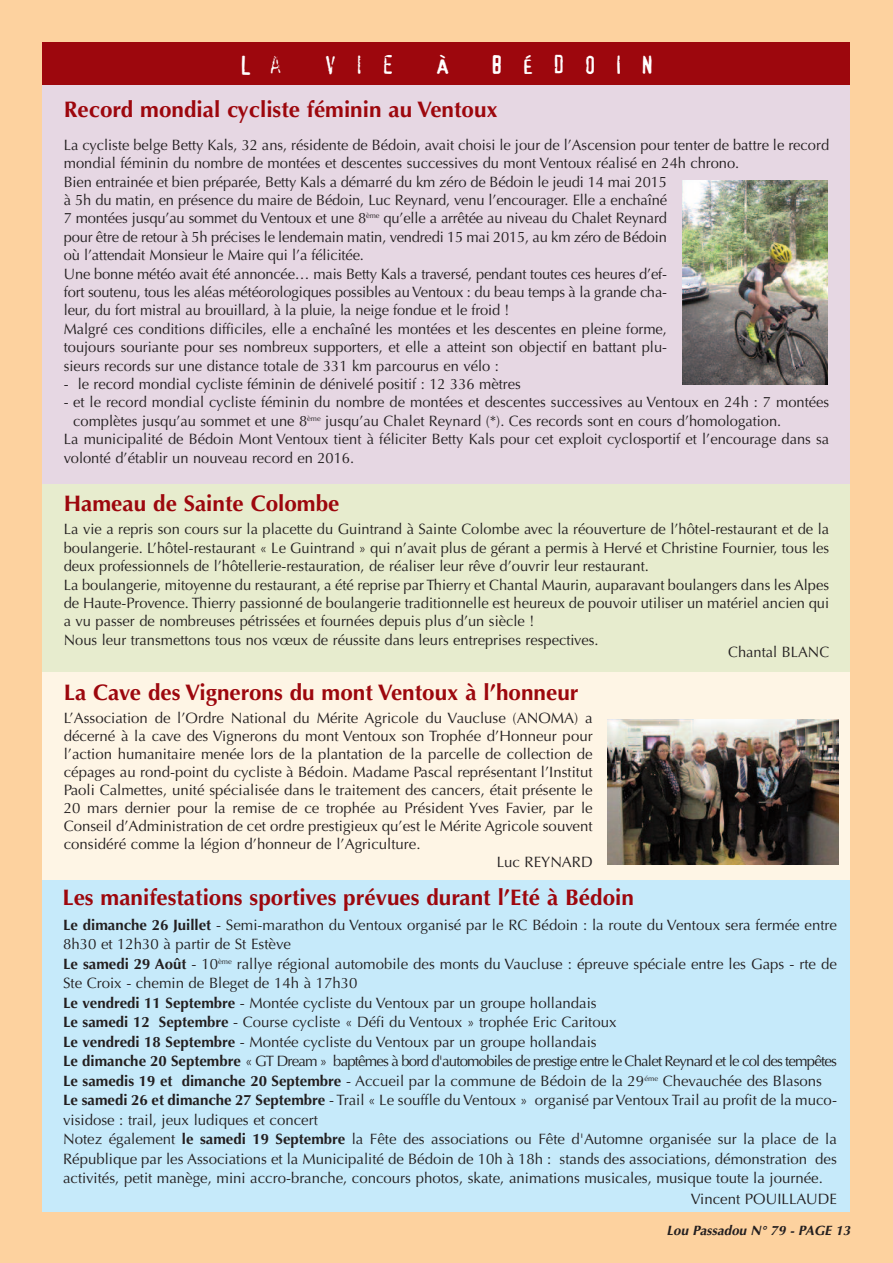
<style>
.page{position:relative;width:893px;height:1263px;background:#fdd29f}
.page>*{position:absolute;margin:0;border:0;box-sizing:border-box;transform-origin:0 0}
.t1{font:24.75px "Confidential";letter-spacing:.75em;color:#fff}
.t2{font:700 22.5px "Optima";color:#9d070d}
.t3{font:15px/18.5px "Optima";color:#231f20}
.t4{font:italic 700 13.5px "Optima";color:#231f20}
.s1{font-weight:700}
</style>
<div class="page">
<div style="left:43px;top:85px;width:807px;height:400px;background:#e6d7e3"></div>
<div style="left:43px;top:485px;width:807px;height:187px;background:#e7ecce"></div>
<div style="left:43px;top:672px;width:807px;height:208px;background:#fef5e5"></div>
<div style="left:43px;top:880px;width:807px;height:332px;background:#c6eafa"></div>
<div style="left:43px;top:43px;width:807px;height:42px;background:#9d070d"></div>
<img style="left:608px;top:720px;width:230px;height:145px">
<img style="left:682px;top:181px;width:145px;height:203px">
<h1 class="t1" style="left:239px;top:51px;width:44px">L A</h1>
<h1 class="t1" style="left:324px;top:51px;width:72px">VIE</h1>
<h1 class="t1" style="left:436px;top:51px;width:14px">À</h1>
<h1 class="t1" style="left:491px;top:51px;width:164px">BÉDOIN</h1>
<h2 class="t2" style="left:64px;top:96px;width:436px">Record mondial cycliste féminin au Ventoux</h2>
<p class="t3" style="left:64px;top:137px;width:767px">La cycliste belge Betty Kals, 32 ans, résidente de Bédoin, avait choisi le jour de l’Ascension pour tenter de battre le record mondial féminin du nombre de montées et descentes successives du mont Ventoux réalisé en 24h chrono.<br>Bien entrainée et bien préparée, Betty Kals a démarré du km zéro de Bédoin le jeudi 14 mai 2015<br>à 5h du matin, en présence du maire de Bédoin, Luc Reynard, venu l’encourager. Elle a enchaîné<br>7 montées jusqu’au sommet du Ventoux et une 8<sup>ème</sup> qu’elle a arrêtée au niveau du Chalet Reynard<br>pour être de retour à 5h précises le lendemain matin, vendredi 15 mai 2015, au km zéro de Bédoin<br>où l’attendait Monsieur le Maire qui l’a félicitée.<br>Une bonne météo avait été annoncée… mais Betty Kals a traversé, pendant toutes ces heures d’ef-<br>fort soutenu, tous les aléas météorologiques possibles au Ventoux : du beau temps à la grande cha-<br>leur, du fort mistral au brouillard, à la pluie, la neige fondue et le froid !<br>Malgré ces conditions difficiles, elle a enchaîné les montées et les descentes en pleine forme,<br>toujours souriante pour ses nombreux supporters, et elle a atteint son objectif en battant plu-<br>sieurs records sur une distance totale de 331 km parcourus en vélo :</p>
<p class="t3" style="left:64px;top:376px;width:459px">- le record mondial cycliste féminin de dénivelé positif : 12 336 mètres</p>
<p class="t3" style="left:64px;top:394px;width:767px">- et le record mondial cycliste féminin du nombre de montées et descentes successives au Ventoux en 24h : 7 montées</p>
<p class="t3" style="left:73px;top:413px;width:710px">complètes jusqu’au sommet et une 8<sup>ème</sup> jusqu’au Chalet Reynard (*). Ces records sont en cours d’homologation.</p>
<p class="t3" style="left:64px;top:431px;width:767px">La municipalité de Bédoin Mont Ventoux tient à féliciter Betty Kals pour cet exploit cyclosportif et l’encourage dans sa</p>
<p class="t3" style="left:64px;top:450px;width:292px">volonté d’établir un nouveau record en 2016.</p>
<h2 class="t2" style="left:64px;top:490px;width:277px">Hameau de Sainte Colombe</h2>
<p class="t3" style="left:64px;top:521px;width:767px">La vie a repris son cours sur la placette du Guintrand à Sainte Colombe avec la réouverture de l’hôtel-restaurant et de la boulangerie. L’hôtel-restaurant « Le Guintrand » qui n’avait plus de gérant a permis à Hervé et Christine Fournier, tous les deux professionnels de l’hôtellerie-restauration, de réaliser leur rêve d’ouvrir leur restaurant.<br>La boulangerie, mitoyenne du restaurant, a été reprise par Thierry et Chantal Maurin, auparavant boulangers dans les Alpes de Haute-Provence. Thierry passionné de boulangerie traditionnelle est heureux de pouvoir utiliser un matériel ancien qui a vu passer de nombreuses pétrissées et fournées depuis plus d’un siècle !<br>Nous leur transmettons tous nos vœux de réussite dans leurs entreprises respectives.</p>
<p class="t3" style="left:728px;top:644px;width:102px">Chantal BLANC</p>
<h2 class="t2" style="left:64px;top:679px;width:516px">La Cave des Vignerons du mont Ventoux à l’honneur</h2>
<p class="t3" style="left:64px;top:710px;width:530px">L’Association de l’Ordre National du Mérite Agricole du Vaucluse (ANOMA) a</p>
<p class="t3" style="left:64px;top:728px;width:530px">décerné à la cave des Vignerons du mont Ventoux son Trophée d’Honneur pour</p>
<p class="t3" style="left:64px;top:746px;width:530px">l’action humanitaire menée lors de la plantation de la parcelle de collection de</p>
<p class="t3" style="left:64px;top:764px;width:530px">cépages au rond-point du cycliste à Bédoin. Madame Pascal représentant l’Institut</p>
<p class="t3" style="left:64px;top:782px;width:530px">Paoli Calmettes, unité spécialisée dans le traitement des cancers, était présente le</p>
<p class="t3" style="left:64px;top:800px;width:530px">20 mars dernier pour la remise de ce trophée au Président Yves Favier, par le</p>
<p class="t3" style="left:64px;top:818px;width:530px">Conseil d’Administration de cet ordre prestigieux qu’est le Mérite Agricole souvent</p>
<p class="t3" style="left:64px;top:836px;width:358px">considéré comme la légion d’honneur de l’Agriculture.</p>
<p class="t3" style="left:497px;top:854px;width:97px">Luc REYNARD</p>
<h2 class="t2" style="left:62px;top:884px;width:573px">Les manifestations sportives prévues durant l’Eté à Bédoin</h2>
<p class="t3" style="left:63px;top:916px;width:775px;line-height:19.5px"><span class="s1">Le dimanche 26 Juillet</span> - Semi-marathon du Ventoux organisé par le RC Bédoin : la route du Ventoux sera fermée entre 8h30 et 12h30 à partir de St Estève<br><span class="s1">Le samedi 29 Août</span> - 10<sup>ème</sup> rallye régional automobile des monts du Vaucluse : épreuve spéciale entre les Gaps - rte de Ste Croix - chemin de Bleget de 14h à 17h30<br><span class="s1">Le vendredi 11 Septembre</span> - Montée cycliste du Ventoux par un groupe hollandais<br><span class="s1">Le samedi 12 Septembre</span> - Course cycliste « Défi du Ventoux » trophée Eric Caritoux<br><span class="s1">Le vendredi 18 Septembre</span> - Montée cycliste du Ventoux par un groupe hollandais<br><span class="s1">Le dimanche 20 Septembre</span> « GT Dream » baptêmes à bord d'automobiles de prestige entre le Chalet Reynard et le col des tempêtes <span class="s1">Le samedis 19 et dimanche 20 Septembre</span> - Accueil par la commune de Bédoin de la 29<sup>éme</sup> Chevauchée des Blasons <span class="s1">Le samedi 26 et dimanche 27 Septembre</span> - Trail « Le souffle duVentoux » organisé parVentoux Trail au profit de la muco&shy;visidose : trail, jeux ludiques et concert<br>Notez également <span class="s1">le samedi 19 Septembre</span> la Fête des associations ou Fête d'Automne organisée sur la place de la République par les Associations et la Municipalité de Bédoin de 10h à 18h : stands des associations, démonstration des activités, petit manège, mini accro-branche, concours photos, skate, animations musicales, musique toute la journée.</p>
<p class="t3" style="left:691px;top:1191px;width:148px">Vincent POUILLAUDE</p>
<p class="t4" style="left:666px;top:1225px;width:185px">Lou Passadou N° 79 - PAGE 13</p>
</div>
